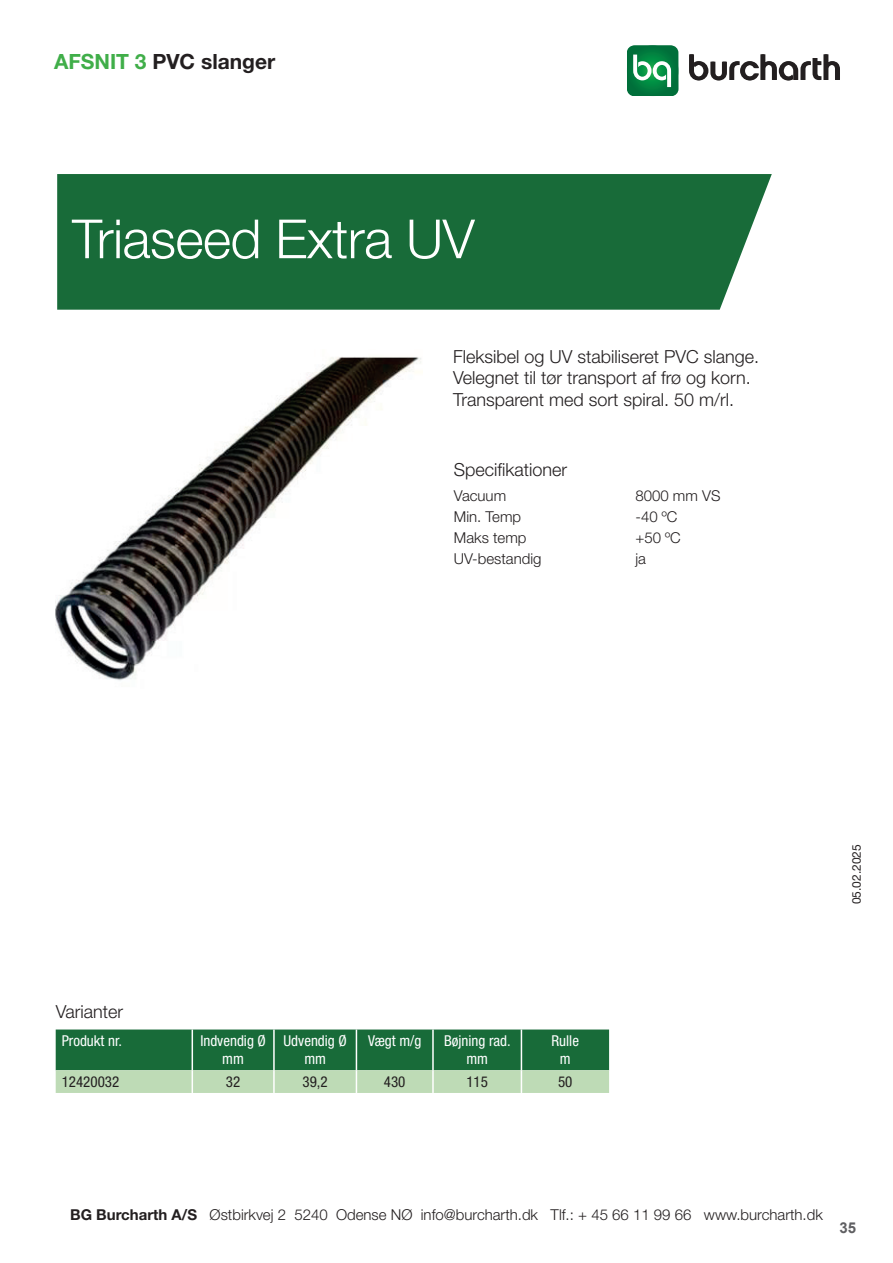
<style>
.page{position:relative;width:893px;height:1263px;background:#fff}
.page>*{position:absolute;margin:0;border:0;box-sizing:border-box;transform-origin:0 0}
.t1{font:300 54px "Helvetica Neue LT Std";letter-spacing:-.01em;color:#fff}
.t2{font:700 21px "Helvetica Neue LT Std";color:#231f20}
.t3{font:300 18px/21.6px "Helvetica Neue LT Std";color:#231f20}
.t4{font:300 15px "Helvetica Neue LT Std";color:#231f20}
.t5{font:condensed 15px/18px "Helvetica Neue LT Std";color:#fff;text-align:center}
.t6{font:condensed 15px "Helvetica Neue LT Std";color:#231f20}
.t7{font:700 15px "Arial";color:#5f5f62}
.t8{font:12px "Helvetica Neue LT Std";color:#231f20}
.s1{color:#40ae49}
.s2{font-weight:700}
</style>
<div class="page">
<svg style="left:627px;top:45px;width:51px;height:51px;background:#309461"></svg>
<svg style="left:689px;top:54px;width:151px;height:26px"></svg>
<div style="left:57px;top:174px;width:715px;height:136px;background:#186b39"></div>
<svg style="left:56px;top:1029px;width:553px;height:64px;background:#579569"></svg>
<img style="left:56px;top:357px;width:365px;height:324px">
<h2 class="t2" style="left:54px;top:49px;width:223px"><span class="s1">AFSNIT 3</span> PVC slanger</h2>
<h1 class="t1" style="left:72px;top:206px;width:404px">Triaseed Extra UV</h1>
<p class="t3" style="left:453px;top:345px;width:308px">Fleksibel og UV stabiliseret PVC slange.<br>Velegnet til tør transport af frø og korn.<br>Transparent med sort spiral. 50 m/rl.</p>
<p class="t3" style="left:454px;top:458px;width:115px">Specifikationer</p>
<p class="t4" style="left:454px;top:486px;width:54px">Vacuum</p>
<p class="t4" style="left:635px;top:486px;width:87px">8000 mm VS</p>
<p class="t4" style="left:454px;top:507px;width:69px">Min. Temp</p>
<p class="t4" style="left:635px;top:507px;width:43px">-40 ºC</p>
<p class="t4" style="left:454px;top:528px;width:74px">Maks temp</p>
<p class="t4" style="left:635px;top:528px;width:47px">+50 ºC</p>
<p class="t4" style="left:454px;top:549px;width:89px">UV-bestandig</p>
<p class="t4" style="left:635px;top:549px;width:12px">ja</p>
<p class="t3" style="left:56px;top:1000px;width:69px">Varianter</p>
<p class="t5" style="left:62px;top:1032px;width:62px">Produkt nr.</p>
<p class="t5" style="left:200px;top:1032px;width:67px">Indvendig Ø mm</p>
<p class="t5" style="left:284px;top:1032px;width:65px">Udvendig Ø mm</p>
<p class="t5" style="left:368px;top:1032px;width:55px">Vægt m/g</p>
<p class="t5" style="left:444px;top:1032px;width:68px">Bøjning rad. mm</p>
<p class="t5" style="left:551px;top:1032px;width:29px">Rulle m</p>
<p class="t6" style="left:62px;top:1073px;width:59px">12420032</p>
<p class="t6" style="left:226px;top:1073px;width:16px">32</p>
<p class="t6" style="left:303px;top:1073px;width:27px">39,2</p>
<p class="t6" style="left:384px;top:1073px;width:23px">430</p>
<p class="t6" style="left:466px;top:1073px;width:23px">115</p>
<p class="t6" style="left:558px;top:1073px;width:16px">50</p>
<p class="t8" style="left:849px;top:904px;width:62px;rotate:-90deg">05.02.2025</p>
<p class="t4" style="left:70px;top:1205px;width:754px"><span class="s2">BG Burcharth A/S</span> Østbirkvej 2 5240 Odense NØ info@burcharth.dk Tlf.: + 45 66 11 99 66 www.burcharth.dk</p>
<p class="t7" style="left:839px;top:1217px;width:18px">35</p>
</div>
